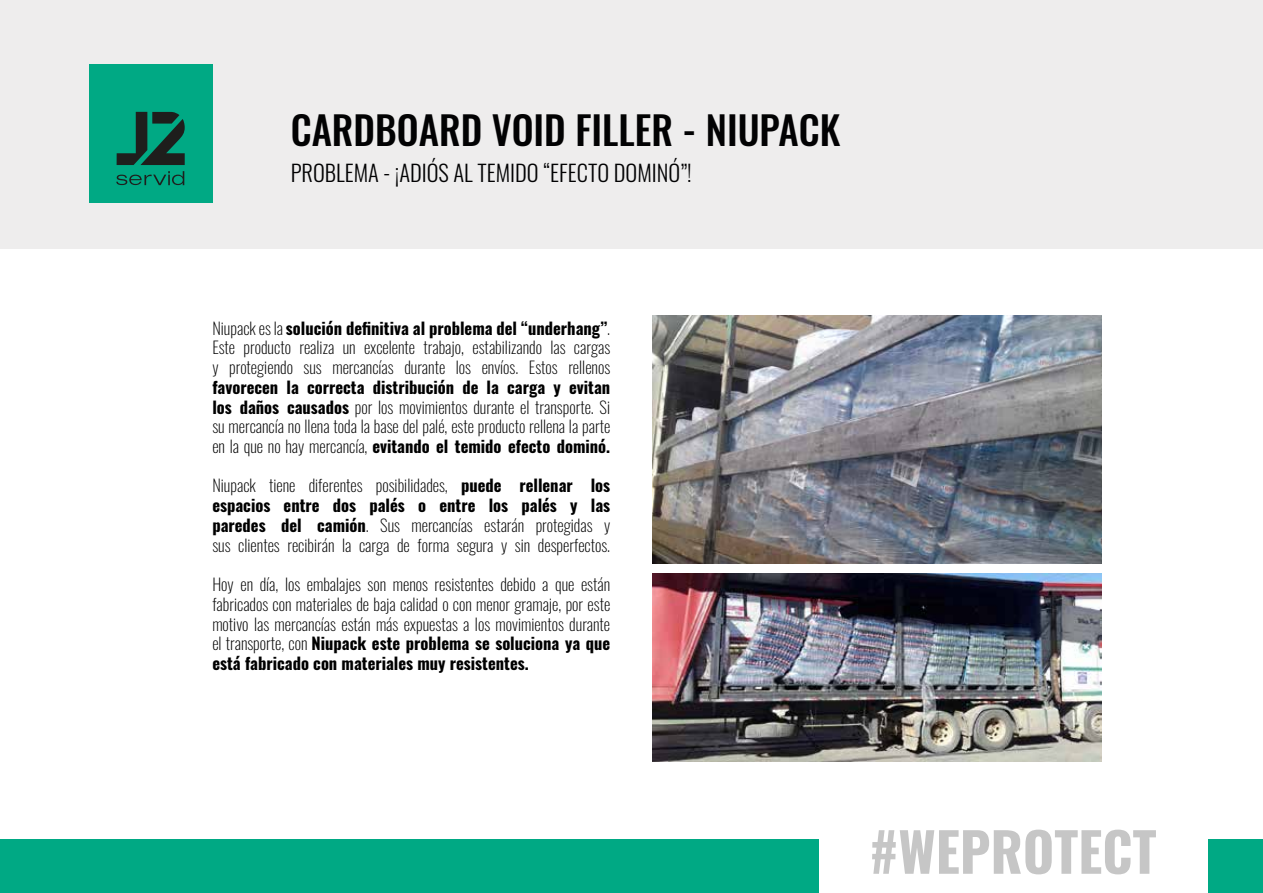
<style>
.page{position:relative;width:1263px;height:893px;background:#fff}
.page>*{position:absolute;margin:0;border:0;box-sizing:border-box;transform-origin:0 0}
.t1{font:700 53.85px "Oswald";color:#c6c6c6}
.t2{font:500 39px "Oswald";color:#020203}
.t3{font:300 22.5px "Oswald";color:#020203}
.t4{font:200 16.5px/19.8px "Oswald";color:#000;text-align:justify}
.s1{font-weight:700}
</style>
<div class="page">
<img style="left:653px;top:315px;width:449px;height:249px">
<div style="left:0;top:0;width:1263px;height:249px;background:#eeeded"></div>
<div style="left:1208px;top:840px;width:55px;height:53px;background:#00a984"></div>
<div style="left:0;top:840px;width:819px;height:53px;background:#00a984"></div>
<div style="left:89px;top:65px;width:123px;height:138px;background:#00a984"></div>
<svg style="left:116px;top:171px;width:68px;height:14px"></svg>
<svg style="left:117px;top:112px;width:68px;height:53px"></svg>
<img style="left:653px;top:573px;width:449px;height:188px">
<h2 class="t2" style="left:291px;top:103px;width:551px">CARDBOARD VOID FILLER - NIUPACK</h2>
<h3 class="t3" style="left:291px;top:153px;width:403px">PROBLEMA - ¡ADIÓS AL TEMIDO “EFECTO DOMINÓ”!</h3>
<p class="t4" style="left:212px;top:316px;width:399px">Niupack es la <span class="s1">solución definitiva al problema del “underhang”</span>.<br>Este producto realiza un excelente trabajo, estabilizando las cargas y protegiendo sus mercancías durante los envíos. Estos rellenos</p>
<p class="t4" style="left:212px;top:376px;width:399px"><span class="s1">favorecen la correcta distribución de la carga y evitan los daños causados</span> por los movimientos durante el transporte. Si su mercancía no llena toda la base del palé, este producto rellena la parte en la que no hay mercancía, <span class="s1">evitando el temido efecto dominó.</span></p>
<p class="t4" style="left:212px;top:474px;width:399px">Niupack tiene diferentes posibilidades, <span class="s1">puede rellenar los espacios entre dos palés o entre los palés y las paredes del camión</span>. Sus mercancías estarán protegidas y sus clientes recibirán la carga de forma segura y sin desperfectos.</p>
<p class="t4" style="left:212px;top:573px;width:399px">Hoy en día, los embalajes son menos resistentes debido a que están fabricados con materiales de baja calidad o con menor gramaje, por este motivo las mercancías están más expuestas a los movimientos durante el transporte, con <span class="s1">Niupack este problema se soluciona ya que está fabricado con materiales muy resistentes.</span></p>
<h1 class="t1" style="left:869px;top:804px;width:288px">#WEPROTECT</h1>
</div>
